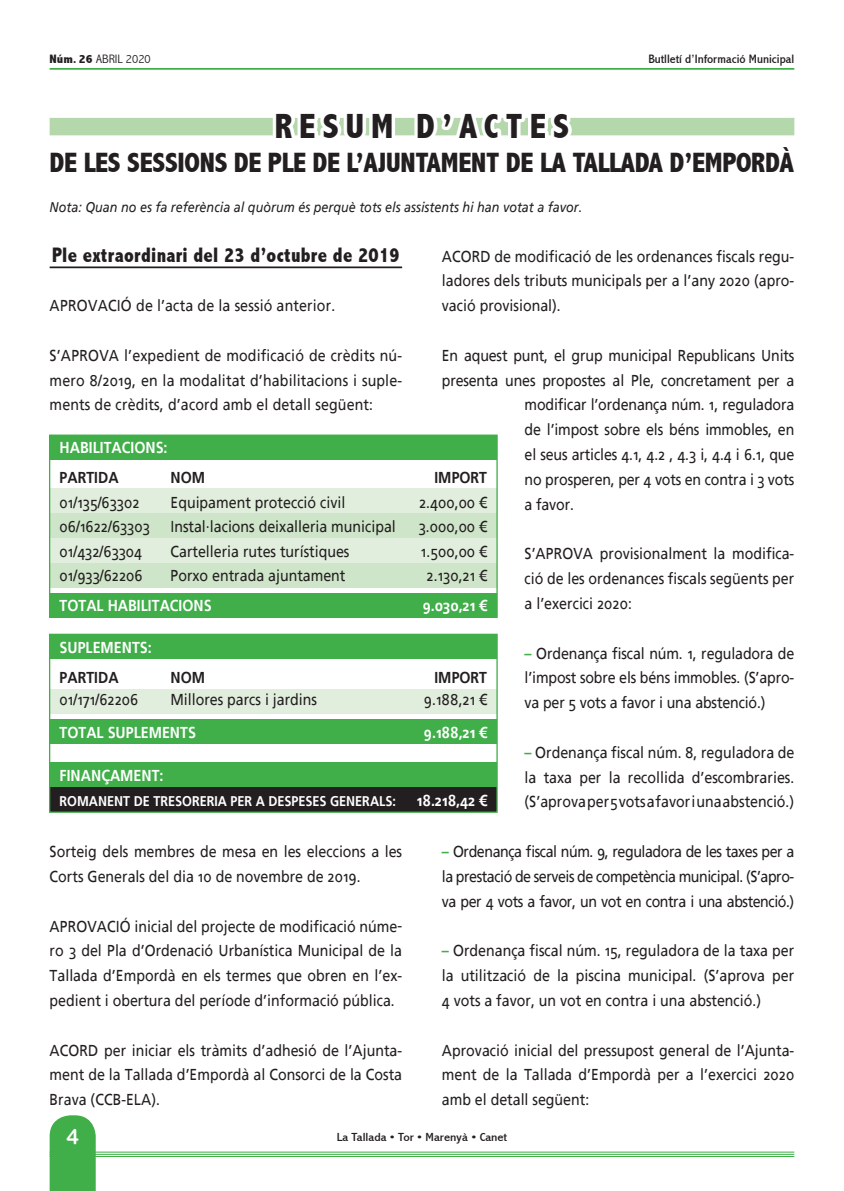
<style>
.page{position:relative;width:844px;height:1191px;background:#fff}
.page>*{position:absolute;margin:0;border:0;box-sizing:border-box;transform-origin:0 0}
.t1{font:800 condensed 35px "Abadi";letter-spacing:.2em;color:#231f20}
.t2{font:800 condensed 28px "Abadi";letter-spacing:-.01em;color:#231f20}
.t3{font:800 condensed 21px "Abadi";letter-spacing:.015em;color:#231f20;scale:.95 1}
.t4{font:21px "Arial Rounded MT Bold";color:#fff}
.t5{font:15.75px/24.8px "Frutiger Linotype";color:#231f20;text-align:justify;scale:.9 1}
.t6{font:700 15.75px "Frutiger Linotype";color:#fff;scale:.9 1}
.t7{font:700 15.75px "Frutiger Linotype";color:#231f20;scale:.9 1}
.t8{font:italic 14px "Frutiger Linotype";color:#231f20;scale:.9 1}
.t9{font:700 14px "Frutiger Linotype";color:#fff;scale:.9 1}
.t10{font:condensed 12.25px "Abadi";color:#231f20;scale:1.1 1}
.t11{font:300 condensed 12.25px "Abadi";color:#231f20;scale:1.1 1}
.t12{font:condensed 11.72px "Abadi";color:#231f20;scale:1.19 1}
.s1{font-weight:800}
.s2{color:#40ae49}
</style>
<div class="page">
<hr style="left:50px;top:1151px;width:744px;height:1px;background:#40ae49">
<hr style="left:50px;top:1153px;width:744px;height:1px;background:#40ae49">
<hr style="left:50px;top:1156px;width:744px;height:1px;background:#40ae49">
<svg style="left:50px;top:1115px;width:46px;height:76px;background:#4bb253"></svg>
<hr style="left:50px;top:68px;width:744px;height:2px;background:#40ae49">
<div style="left:50px;top:488px;width:447px;height:25px;background:#e1eedd"></div>
<div style="left:50px;top:689px;width:447px;height:25px;background:#e1eedd"></div>
<div style="left:50px;top:538px;width:447px;height:25px;background:#e1eedd"></div>
<div style="left:50px;top:513px;width:447px;height:25px;background:#cfe5c9"></div>
<div style="left:50px;top:563px;width:447px;height:24px;background:#cfe5c9"></div>
<div style="left:50px;top:118px;width:744px;height:17px;background:#b5d7ac"></div>
<svg style="left:258px;top:117px;width:140px;height:19px"></svg>
<svg style="left:411px;top:117px;width:166px;height:19px"></svg>
<hr style="left:50px;top:266px;width:352px;height:2px;background:#231f20">
<div style="left:50px;top:435px;width:447px;height:25px;background:#40ae49"></div>
<div style="left:50px;top:634px;width:447px;height:25px;background:#40ae49"></div>
<div style="left:50px;top:762px;width:447px;height:25px;background:#40ae49"></div>
<div style="left:50px;top:593px;width:447px;height:24px;background:#40ae49"></div>
<div style="left:50px;top:719px;width:447px;height:25px;background:#40ae49"></div>
<div style="left:50px;top:787px;width:447px;height:25px;background:#231f20"></div>
<div style="left:49px;top:633px;width:448px;height:180px;border:1px solid #40ae49"></div>
<div style="left:49px;top:434px;width:448px;height:184px;border:1px solid #40ae49"></div>
<p class="t11" style="left:50px;top:52px;width:93px"><span class="s1">Núm. 26</span> ABRIL 2020</p>
<p class="t10" style="left:648px;top:52px;width:134px">Butlletí d’Informació Municipal</p>
<h1 class="t1" style="left:275px;top:106px;width:296px">RESUM D’ACTES</h1>
<h2 class="t2" style="left:50px;top:146px;width:746px">DE LES SESSIONS DE PLE DE L’AJUNTAMENT DE LA TALLADA D’EMPORDÀ</h2>
<p class="t8" style="left:50px;top:199px;width:593px">Nota: Quan no es fa referència al quòrum és perquè tots els assistents hi han votat a favor.</p>
<h3 class="t3" style="left:52px;top:242px;width:367px">Ple extraordinari del 23 d’octubre de 2019</h3>
<p class="t5" style="left:50px;top:293px;width:319px">APROVACIÓ de l’acta de la sessió anterior.</p>
<p class="t5" style="left:50px;top:343px;width:393px">S’APROVA l’expedient de modificació de crèdits nú&shy;mero 8/2019, en la modalitat d’habilitacions i suple&shy;ments de crèdits, d’acord amb el detall següent:</p>
<p class="t6" style="left:60px;top:438px;width:121px">HABILITACIONS:</p>
<p class="t5" style="left:441px;top:243px;width:393px">ACORD de modificació de les ordenances fiscals regu&shy;ladores dels tributs municipals per a l’any 2020 (apro&shy;vació provisional).</p>
<p class="t5" style="left:441px;top:343px;width:393px">En aquest punt, el grup municipal Republicans Units</p>
<p class="t5" style="left:441px;top:368px;width:393px">presenta unes propostes al Ple, concretament per a</p>
<p class="t5" style="left:524px;top:392px;width:301px">modificar l’ordenança núm. 1, reguladora</p>
<p class="t5" style="left:524px;top:417px;width:301px">de l’impost sobre els béns immobles, en</p>
<p class="t5" style="left:524px;top:442px;width:301px">el seus articles 4.1, 4.2 , 4.3 i, 4.4 i 6.1, que</p>
<p class="t5" style="left:524px;top:467px;width:301px">no prosperen, per 4 vots en contra i 3 vots</p>
<p class="t5" style="left:524px;top:492px;width:56px">a favor.</p>
<p class="t5" style="left:524px;top:541px;width:301px">S’APROVA provisionalment la modifica&shy;ció de les ordenances fiscals següents per a l’exercici 2020:</p>
<p class="t5" style="left:524px;top:640px;width:301px"><span class="s2">–</span> Ordenança fiscal núm. 1, reguladora de l’impost sobre els béns immobles. (S’apro&shy;va per 5 vots a favor i una abstenció.)</p>
<p class="t5" style="left:524px;top:740px;width:301px"><span class="s2">–</span> Ordenança fiscal núm. 8, reguladora de la taxa per la recollida d’escombraries. (S’aprova per 5 vots a favor i una abstenció.)</p>
<p class="t5" style="left:441px;top:839px;width:393px"><span class="s2">–</span> Ordenança fiscal núm. 9, reguladora de les taxes per a la prestació de serveis de competència municipal. (S’apro&shy;va per 4 vots a favor, un vot en contra i una abstenció.)</p>
<p class="t5" style="left:441px;top:938px;width:393px"><span class="s2">–</span> Ordenança fiscal núm. 15, reguladora de la taxa per la utilització de la piscina municipal. (S’aprova per 4 vots a favor, un vot en contra i una abstenció.)</p>
<p class="t5" style="left:441px;top:1037px;width:393px">Aprovació inicial del pressupost general de l’Ajunta&shy;ment de la Tallada d’Empordà per a l’exercici 2020 amb el detall següent:</p>
<p class="t7" style="left:434px;top:468px;width:60px">IMPORT</p>
<p class="t5" style="left:418px;top:490px;width:78px;text-align:center">2.400,00 €<br>3.000,00 €<br>1.500,00 €<br>2.130,21 €</p>
<p class="t7" style="left:170px;top:468px;width:40px">NOM</p>
<p class="t5" style="left:170px;top:490px;width:252px;text-align:left">Equipament protecció civil<br>Instal·lacions deixalleria municipal<br>Cartelleria rutes turístiques<br>Porxo entrada ajuntament</p>
<p class="t7" style="left:60px;top:468px;width:67px">PARTIDA</p>
<p class="t5" style="left:60px;top:490px;width:102px;text-align:left">01/135/63302<br>06/1622/63303<br>01/432/63304<br>01/933/62206</p>
<p class="t6" style="left:60px;top:596px;width:170px">TOTAL HABILITACIONS</p>
<p class="t6" style="left:422px;top:596px;width:73px">9.030,21 €</p>
<p class="t6" style="left:60px;top:638px;width:104px">SUPLEMENTS:</p>
<p class="t7" style="left:434px;top:667px;width:60px">IMPORT</p>
<p class="t5" style="left:424px;top:687px;width:72px">9.188,21 €</p>
<p class="t7" style="left:170px;top:667px;width:40px">NOM</p>
<p class="t5" style="left:170px;top:687px;width:164px">Millores parcs i jardins</p>
<p class="t7" style="left:60px;top:667px;width:67px">PARTIDA</p>
<p class="t5" style="left:60px;top:687px;width:89px">01/171/62206</p>
<p class="t6" style="left:60px;top:722px;width:153px">TOTAL SUPLEMENTS</p>
<p class="t6" style="left:424px;top:722px;width:72px">9.188,21 €</p>
<p class="t6" style="left:60px;top:766px;width:117px">FINANÇAMENT:</p>
<p class="t9" style="left:60px;top:792px;width:375px">ROMANENT DE TRESORERIA PER A DESPESES GENERALS:</p>
<p class="t6" style="left:417px;top:790px;width:79px">18.218,42 €</p>
<p class="t5" style="left:50px;top:839px;width:393px">Sorteig dels membres de mesa en les eleccions a les<br>Corts Generals del dia 10 de novembre de 2019.</p>
<p class="t5" style="left:50px;top:913px;width:393px">APROVACIÓ inicial del projecte de modificació núme&shy;ro 3 del Pla d’Ordenació Urbanística Municipal de la Tallada d’Empordà en els termes que obren en l’ex&shy;pedient i obertura del període d’informació pública.</p>
<p class="t5" style="left:50px;top:1037px;width:393px">ACORD per iniciar els tràmits d’adhesió de l’Ajunta&shy;ment de la Tallada d’Empordà al Consorci de la Costa Brava (CCB-ELA).</p>
<h3 class="t4" style="left:66px;top:1123px;width:14px">4</h3>
<p class="t12" style="left:336px;top:1130px;width:145px">La Tallada • Tor • Marenyà • Canet</p>
</div>
